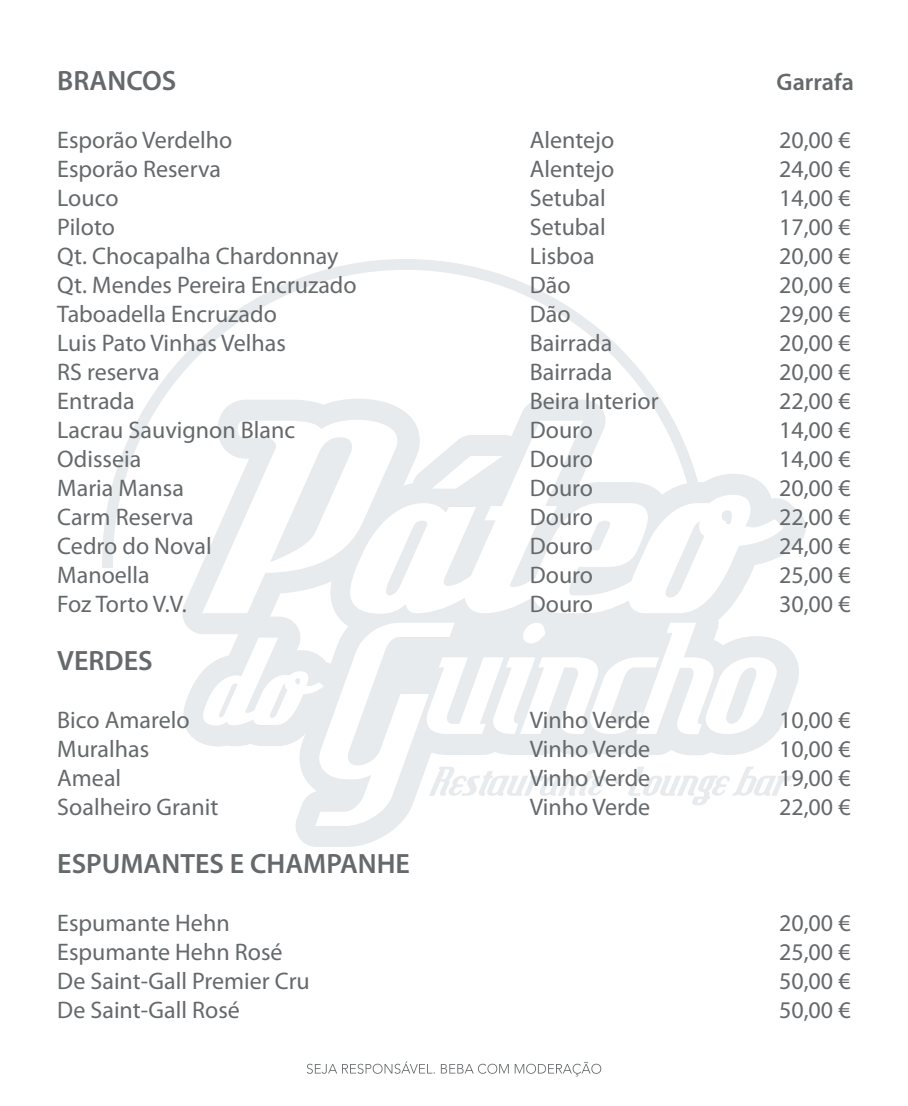
<style>
.page{position:relative;width:908px;height:1106px;background:#fff}
.page>*{position:absolute;margin:0;border:0;box-sizing:border-box;transform-origin:0 0}
.t1{font:600 28px "Myriad Pro";color:#65696b}
.t2{font:24px/29px "Myriad Pro";color:#65696b}
.t3{font:600 24px "Myriad Pro";color:#65696b}
</style>
<div class="page">
<svg style="left:102px;top:259px;width:559px;height:309px"></svg>
<svg style="left:419px;top:399px;width:386px;height:142px"></svg>
<svg style="left:181px;top:399px;width:238px;height:217px;fill:#e7ebee"></svg>
<svg style="left:295px;top:826px;width:102px;height:21px;fill:#e7ebee"></svg>
<svg style="left:183px;top:420px;width:618px;height:406px"></svg>
<svg style="left:307px;top:1061px;width:201px;height:12px"></svg>
<svg style="left:514px;top:1061px;width:87px;height:15px"></svg>
<p class="t1" style="left:57px;top:62px;width:120px">BRANCOS</p>
<p class="t2" style="left:57px;top:125px;width:301px">Esporão Verdelho<br>Esporão Reserva<br>Louco<br>Piloto<br>Qt. Chocapalha Chardonnay<br>Qt. Mendes Pereira Encruzado<br>Taboadella Encruzado<br>Luis Pato Vinhas Velhas<br>RS reserva<br>Entrada<br>Lacrau Sauvignon Blanc<br>Odisseia<br>Maria Mansa<br>Carm Reserva<br>Cedro do Noval<br>Manoella<br>Foz Torto V.V.</p>
<p class="t1" style="left:57px;top:642px;width:97px">VERDES</p>
<p class="t2" style="left:57px;top:705px;width:162px">Bico Amarelo<br>Muralhas<br>Ameal<br>Soalheiro Granit</p>
<p class="t1" style="left:57px;top:845px;width:354px">ESPUMANTES E CHAMPANHE</p>
<p class="t2" style="left:57px;top:908px;width:254px">Espumante Hehn<br>Espumante Hehn Rosé<br>De Saint-Gall Premier Cru<br>De Saint-Gall Rosé</p>
<p class="t2" style="left:529px;top:125px;width:130px">Alentejo<br>Alentejo<br>Setubal<br>Setubal<br>Lisboa<br>Dão<br>Dão<br>Bairrada<br>Bairrada<br>Beira Interior<br>Douro<br>Douro<br>Douro<br>Douro<br>Douro<br>Douro<br>Douro</p>
<p class="t2" style="left:529px;top:704px;width:122px;text-align:justify">Vinho Verde Vinho Verde Vinho Verde Vinho Verde</p>
<p class="t3" style="left:776px;top:66px;width:79px">Garrafa</p>
<p class="t2" style="left:778px;top:125px;width:73px;text-align:justify">20,00 € 24,00 € 14,00 € 17,00 € 20,00 € 20,00 € 29,00 € 20,00 € 20,00 € 22,00 € 14,00 € 14,00 € 20,00 € 22,00 € 24,00 € 25,00 € 30,00 €</p>
<p class="t2" style="left:778px;top:705px;width:73px;text-align:justify">10,00 € 10,00 € 19,00 € 22,00 €</p>
<p class="t2" style="left:778px;top:908px;width:73px;text-align:justify">20,00 € 25,00 € 50,00 € 50,00 €</p>
</div>
